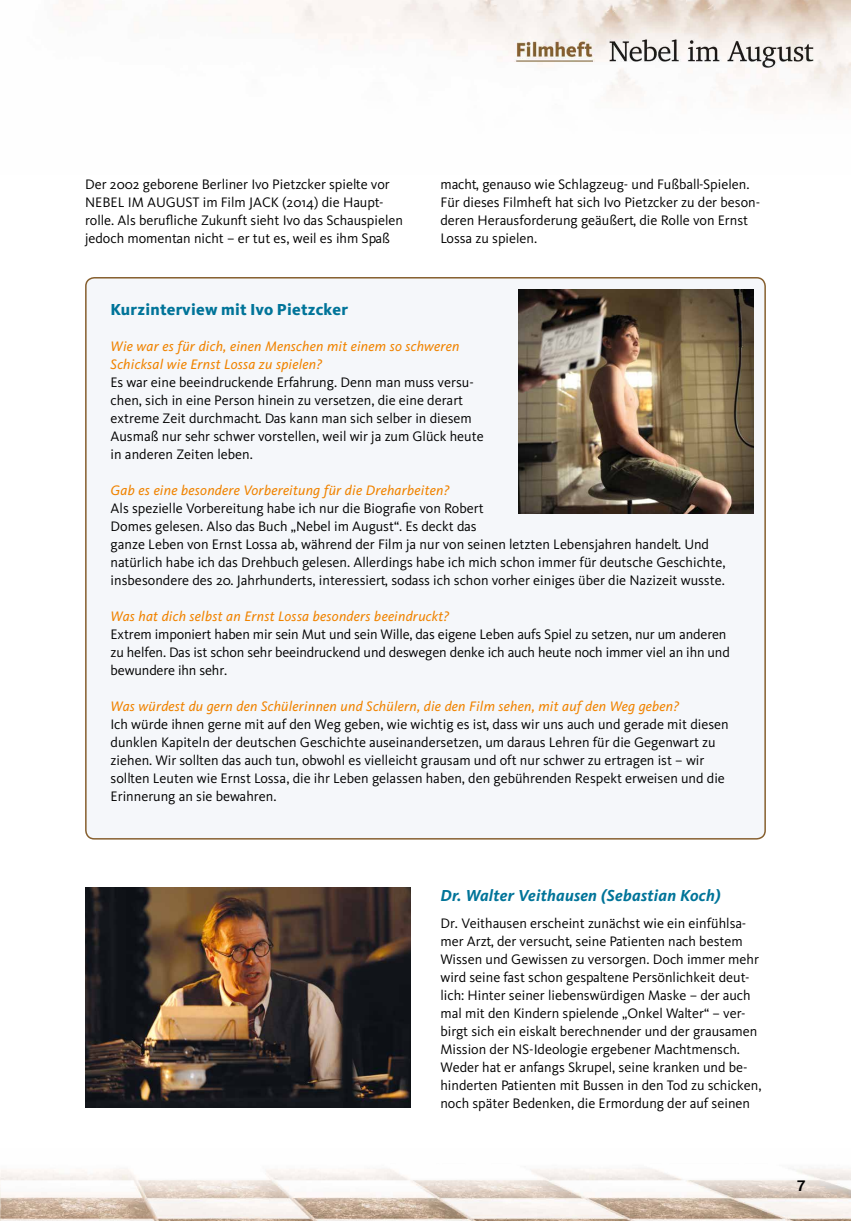
<style>
.page{position:relative;width:851px;height:1221px;background:#fff}
.page>*{position:absolute;margin:0;border:0;box-sizing:border-box;transform-origin:0 0}
.t1{font:italic 700 16.5px "Kievit";letter-spacing:.015em;color:#007499}
.t2{font:800 16.5px "Kievit";letter-spacing:.015em;color:#007499}
.t3{font:700 15px "Helvetica";color:#000}
.t4{font:14.25px/18px "Kievit";color:#000}
.t5{font:italic 14.25px/18px "Kievit";letter-spacing:.015em;color:#f08300}
</style>
<div class="page">
<img style="left:0;top:0;width:850px;height:1220px">
<div style="left:0;top:176px;width:850px;height:971px;background:#fff"></div>
<div style="left:0;top:61px;width:850px;height:121px;background:#fff"></div>
<div style="left:86px;top:278px;width:679px;height:560px;background:#f5f7fa;border-radius:9px"></div>
<img style="left:518px;top:289px;width:235px;height:224px">
<img style="left:85px;top:887px;width:325px;height:220px">
<p class="t4" style="left:85px;top:175px;width:319px">Der 2002 geborene Berliner Ivo Pietzcker spielte vor NEBEL IM AUGUST im Film JACK (2014) die Haupt&shy;rolle. Als berufliche Zukunft sieht Ivo das Schauspielen jedoch momentan nicht – er tut es, weil es ihm Spaß</p>
<p class="t4" style="left:440px;top:175px;width:321px">macht, genauso wie Schlagzeug- und Fußball-Spielen.<br>Für dieses Filmheft hat sich Ivo Pietzcker zu der beson&shy;deren Herausforderung geäußert, die Rolle von Ernst Lossa zu spielen.</p>
<p class="t2" style="left:111px;top:299px;width:239px">Kurzinterview mit Ivo Pietzcker</p>
<p class="t5" style="left:111px;top:337px;width:350px">Wie war es für dich, einen Menschen mit einem so schweren<br>Schicksal wie Ernst Lossa zu spielen?</p>
<p class="t4" style="left:111px;top:373px;width:374px">Es war eine beeindruckende Erfahrung. Denn man muss versu&shy;chen, sich in eine Person hinein zu versetzen, die eine derart extreme Zeit durchmacht. Das kann man sich selber in diesem Ausmaß nur sehr schwer vorstellen, weil wir ja zum Glück heute in anderen Zeiten leben.</p>
<p class="t5" style="left:111px;top:481px;width:340px">Gab es eine besondere Vorbereitung für die Dreharbeiten?</p>
<p class="t4" style="left:111px;top:499px;width:616px">Als spezielle Vorbereitung habe ich nur die Biografie von Robert<br>Domes gelesen. Also das Buch „Nebel im August“. Es deckt das<br>ganze Leben von Ernst Lossa ab, während der Film ja nur von seinen letzten Lebensjahren handelt. Und natürlich habe ich das Drehbuch gelesen. Allerdings habe ich mich schon immer für deutsche Geschichte, insbesondere des 20. Jahrhunderts, interessiert, sodass ich schon vorher einiges über die Nazizeit wusste.</p>
<p class="t5" style="left:111px;top:607px;width:340px">Was hat dich selbst an Ernst Lossa besonders beeindruckt?</p>
<p class="t4" style="left:111px;top:625px;width:620px">Extrem imponiert haben mir sein Mut und sein Wille, das eigene Leben aufs Spiel zu setzen, nur um anderen zu helfen. Das ist schon sehr beeindruckend und deswegen denke ich auch heute noch immer viel an ihn und bewundere ihn sehr.</p>
<p class="t5" style="left:111px;top:697px;width:570px">Was würdest du gern den Schülerinnen und Schülern, die den Film sehen, mit auf den Weg geben?</p>
<p class="t4" style="left:111px;top:715px;width:619px">Ich würde ihnen gerne mit auf den Weg geben, wie wichtig es ist, dass wir uns auch und gerade mit diesen dunklen Kapiteln der deutschen Geschichte auseinandersetzen, um daraus Lehren für die Gegenwart zu ziehen. Wir sollten das auch tun, obwohl es vielleicht grausam und oft nur schwer zu ertragen ist – wir sollten Leuten wie Ernst Lossa, die ihr Leben gelassen haben, den gebührenden Respekt erweisen und die Erinnerung an sie bewahren.</p>
<p class="t1" style="left:440px;top:884px;width:281px">Dr. Walter Veithausen (Sebastian Koch)</p>
<p class="t4" style="left:440px;top:913px;width:322px">Dr. Veithausen erscheint zunächst wie ein einfühlsa&shy;mer Arzt, der versucht, seine Patienten nach bestem Wissen und Gewissen zu versorgen. Doch immer mehr wird seine fast schon gespaltene Persönlichkeit deut&shy;lich: Hinter seiner liebenswürdigen Maske – der auch mal mit den Kindern spielende „Onkel Walter“ – ver&shy;birgt sich ein eiskalt berechnender und der grausamen Mission der NS-Ideologie ergebener Machtmensch.<br>Weder hat er anfangs Skrupel, seine kranken und be&shy;hinderten Patienten mit Bussen in den Tod zu schicken, noch später Bedenken, die Ermordung der auf seinen</p>
<p class="t3" style="left:797px;top:1173px;width:10px">7</p>
</div>
